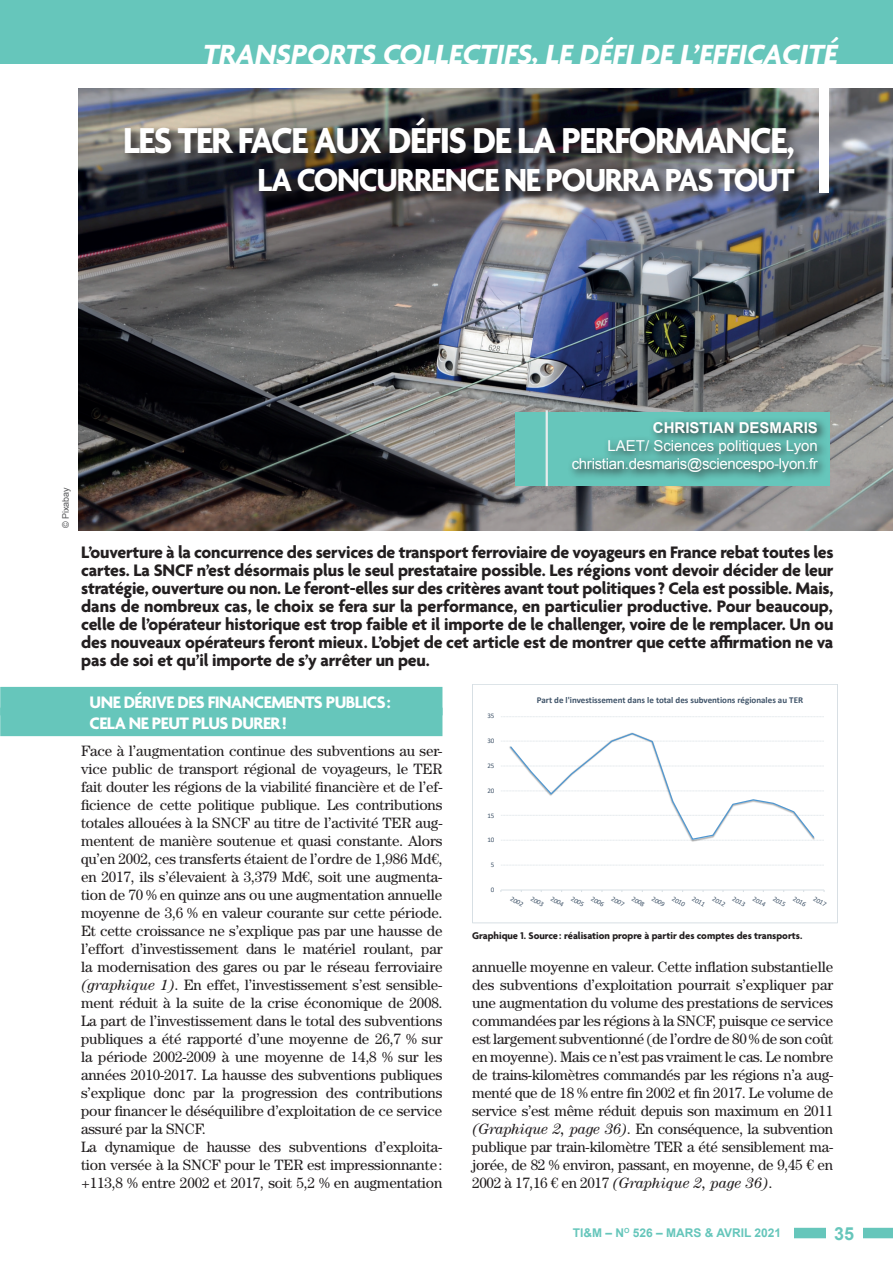
<style>
.page{position:relative;width:893px;height:1263px;background:#fff}
.page>*{position:absolute;margin:0;border:0;box-sizing:border-box;transform-origin:0 0}
.t1{font:700 39px "Agenda";letter-spacing:-.04em;color:#fff;scale:.95 1}
.t2{font:700 34.5px "Agenda";letter-spacing:-.04em;color:#fff;scale:.95 1}
.t3{font:italic 700 30px "Agenda";color:#fff}
.t4{font:700 18px/18px "Agenda";letter-spacing:-.01em;color:#231f20;text-align:justify}
.t5{font:700 18px/20.7px "Agenda";letter-spacing:-.03em;color:#fff}
.t6{font:700 18px "Arial";color:#66c6bb}
.t7{font:15px/18px "Century Std";letter-spacing:-.01em;color:#231f20}
.t8{font:15px/18px "Arial";letter-spacing:-.02em;color:#fff;text-align:right}
.t9{font:700 15px "Arial";color:#fff}
.t10{font:700 12px "Arial";color:#66c6bb}
.t11{font:700 10.5px "Agenda";color:#231f20}
.t12{font:700 9px "Calibri";color:#405469}
.t13{font:9px "Arial";color:#57585a}
.t14{font:6.9px "Calibri";letter-spacing:-.005em;color:#405469}
.s1{font-style:italic}
</style>
<div class="page">
<div style="left:0;top:0;width:893px;height:64px;background:#66c6bb"></div>
<div style="left:628px;top:1228px;width:265px;height:10px;background:#66c6bb"></div>
<div style="left:826px;top:1216px;width:36px;height:34px;background:#fff"></div>
<div style="left:482px;top:1216px;width:312px;height:34px;background:#fff"></div>
<div style="left:0;top:687px;width:442px;height:28px;background:#66c6bb"></div>
<div style="left:0;top:708px;width:442px;height:28px;background:#66c6bb"></div>
<img style="left:79px;top:89px;width:814px;height:441px">
<img style="left:122px;top:115px;width:686px;height:89px">
<div style="left:820px;top:79px;width:9px;height:113px;background:#fff"></div>
<div style="left:516px;top:412px;width:314px;height:74px;background:#66c6bb"></div>
<svg style="left:571px;top:420px;width:254px;height:60px"></svg>
<hr style="left:546px;top:410px;width:2px;height:76px;background:#e7ebec">
<svg style="left:501px;top:865px;width:323px;height:1px"></svg>
<svg style="left:501px;top:716px;width:323px;height:1px"></svg>
<hr style="left:501px;top:890px;width:323px;height:1px;background:#d7dfe4">
<svg style="left:501px;top:732px;width:323px;height:109px"></svg>
<div style="left:472px;top:684px;width:366px;height:239px;border:1px solid #d7dfe4"></div>
<h3 class="t3" style="left:203px;top:38px;width:636px">TRANSPORTS COLLECTIFS, LE DÉFI DE L’EFFICACITÉ</h3>
<h1 class="t1" style="left:123px;top:120px;width:708px">LES TER FACE AUX DÉFIS DE LA PERFORMANCE,</h1>
<h2 class="t2" style="left:258px;top:161px;width:567px">LA CONCURRENCE NE POURRA PAS TOUT</h2>
<p class="t13" style="left:60px;top:528px;width:43px;rotate:-90deg">© Pixabay</p>
<p class="t9" style="left:653px;top:418px;width:166px">CHRISTIAN DESMARIS</p>
<p class="t8" style="left:572px;top:437px;width:248px">LAET/ Sciences politiques Lyon christian.desmaris@sciencespo-lyon.fr</p>
<p class="t4" style="left:81px;top:544px;width:754px">L’ouverture à la concurrence des services de transport ferroviaire de voyageurs en France rebat toutes les cartes. La SNCF n’est désormais plus le seul prestataire possible. Les régions vont devoir décider de leur stratégie, ouverture ou non. Le feront-elles sur des critères avant tout politiques ? Cela est possible. Mais, dans de nombreux cas, le choix se fera sur la performance, en particulier productive. Pour beaucoup, celle de l’opérateur historique est trop faible et il importe de le challenger, voire de le remplacer. Un ou des nouveaux opérateurs feront mieux. L’objet de cet article est de montrer que cette affirmation ne va pas de soi et qu’il importe de s’y arrêter un peu.</p>
<p class="t5" style="left:90px;top:693px;width:303px">UNE DÉRIVE DES FINANCEMENTS PUBLICS:<br>CELA NE PEUT PLUS DURER!</p>
<p class="t7" style="left:81px;top:742px;width:363px">Face à l’augmentation continue des subventions au ser&shy;vice public de transport régional de voyageurs, le TER fait douter les régions de la viabilité financière et de l’ef&shy;ficience de cette politique publique. Les contributions totales allouées à la SNCF au titre de l’activité TER aug&shy;mentent de manière soutenue et quasi constante. Alors qu’en 2002, ces transferts étaient de l’ordre de 1,986 Md€, en 2017, ils s’élevaient à 3,379 Md€, soit une augmenta&shy;tion de 70 % en quinze ans ou une augmentation annuelle moyenne de 3,6 % en valeur courante sur cette période.<br>Et cette croissance ne s’explique pas par une hausse de l’effort d’investissement dans le matériel roulant, par la modernisation des gares ou par le réseau ferroviaire <span class="s1">(graphique 1)</span>. En effet, l’investissement s’est sensible&shy;ment réduit à la suite de la crise économique de 2008.<br>La part de l’investissement dans le total des subventions publiques a été rapporté d’une moyenne de 26,7 % sur la période 2002-2009 à une moyenne de 14,8 % sur les années 2010-2017. La hausse des subventions publiques s’explique donc par la progression des contributions pour financer le déséquilibre d’exploitation de ce service assuré par la SNCF.<br>La dynamique de hausse des subventions d’exploita&shy;tion versée à la SNCF pour le TER est impressionnante: +113,8 % entre 2002 et 2017, soit 5,2 % en augmentation</p>
<p class="t14" style="left:487px;top:711px;width:9px">35</p>
<p class="t14" style="left:487px;top:736px;width:9px">30</p>
<p class="t14" style="left:487px;top:761px;width:9px">25</p>
<p class="t14" style="left:487px;top:785px;width:9px">20</p>
<p class="t14" style="left:487px;top:810px;width:9px">15</p>
<p class="t14" style="left:487px;top:835px;width:9px">10</p>
<p class="t14" style="left:491px;top:860px;width:5px">5</p>
<p class="t14" style="left:491px;top:885px;width:5px">0</p>
<p class="t12" style="left:537px;top:693px;width:268px">Part de l'investissement dans le total des subventions régionales au TER</p>
<p class="t14" style="left:514px;top:894px;width:15px;rotate:31deg">2002</p>
<p class="t14" style="left:534px;top:894px;width:15px;rotate:31deg">2003</p>
<p class="t14" style="left:554px;top:894px;width:15px;rotate:31deg">2004</p>
<p class="t14" style="left:574px;top:894px;width:15px;rotate:31deg">2005</p>
<p class="t14" style="left:594px;top:894px;width:15px;rotate:31deg">2006</p>
<p class="t14" style="left:614px;top:894px;width:15px;rotate:31deg">2007</p>
<p class="t14" style="left:635px;top:894px;width:15px;rotate:31deg">2008</p>
<p class="t14" style="left:655px;top:894px;width:15px;rotate:31deg">2009</p>
<p class="t14" style="left:675px;top:894px;width:15px;rotate:31deg">2010</p>
<p class="t14" style="left:695px;top:894px;width:15px;rotate:31deg">2011</p>
<p class="t14" style="left:715px;top:894px;width:15px;rotate:31deg">2012</p>
<p class="t14" style="left:736px;top:894px;width:15px;rotate:31deg">2013</p>
<p class="t14" style="left:756px;top:894px;width:15px;rotate:31deg">2014</p>
<p class="t14" style="left:776px;top:894px;width:15px;rotate:31deg">2015</p>
<p class="t14" style="left:796px;top:894px;width:15px;rotate:31deg">2016</p>
<p class="t14" style="left:816px;top:894px;width:15px;rotate:31deg">2017</p>
<p class="t11" style="left:472px;top:930px;width:332px">Graphique 1. Source : réalisation propre à partir des comptes des transports.</p>
<p class="t7" style="left:472px;top:958px;width:362px;text-align:justify">annuelle moyenne en valeur. Cette inflation substantielle des subventions d’exploitation pourrait s’expliquer par une augmentation du volume des prestations de services commandées par les régions à la SNCF, puisque ce service est largement subventionné (de l’ordre de 80 % de son coût en moyenne). Mais ce n’est pas vraiment le cas. Le nombre de trains-kilomètres commandés par les régions n’a aug&shy;menté que de 18 % entre fin 2002 et fin 2017. Le volume de service s’est même réduit depuis son maximum en 2011 <span class="s1">(Graphique 2, page 36)</span>. En conséquence, la subvention publique par train-kilomètre TER a été sensiblement ma&shy;jorée, de 82 % environ, passant, en moyenne, de 9,45 € en 2002 à 17,16 € en 2017 <span class="s1">(Graphique 2, page 36)</span>.</p>
<p class="t10" style="left:573px;top:1225px;width:210px">TI&amp;M – N<sup>O</sup> 526 – MARS &amp; AVRIL 2021</p>
<p class="t6" style="left:834px;top:1221px;width:22px">35</p>
</div>
